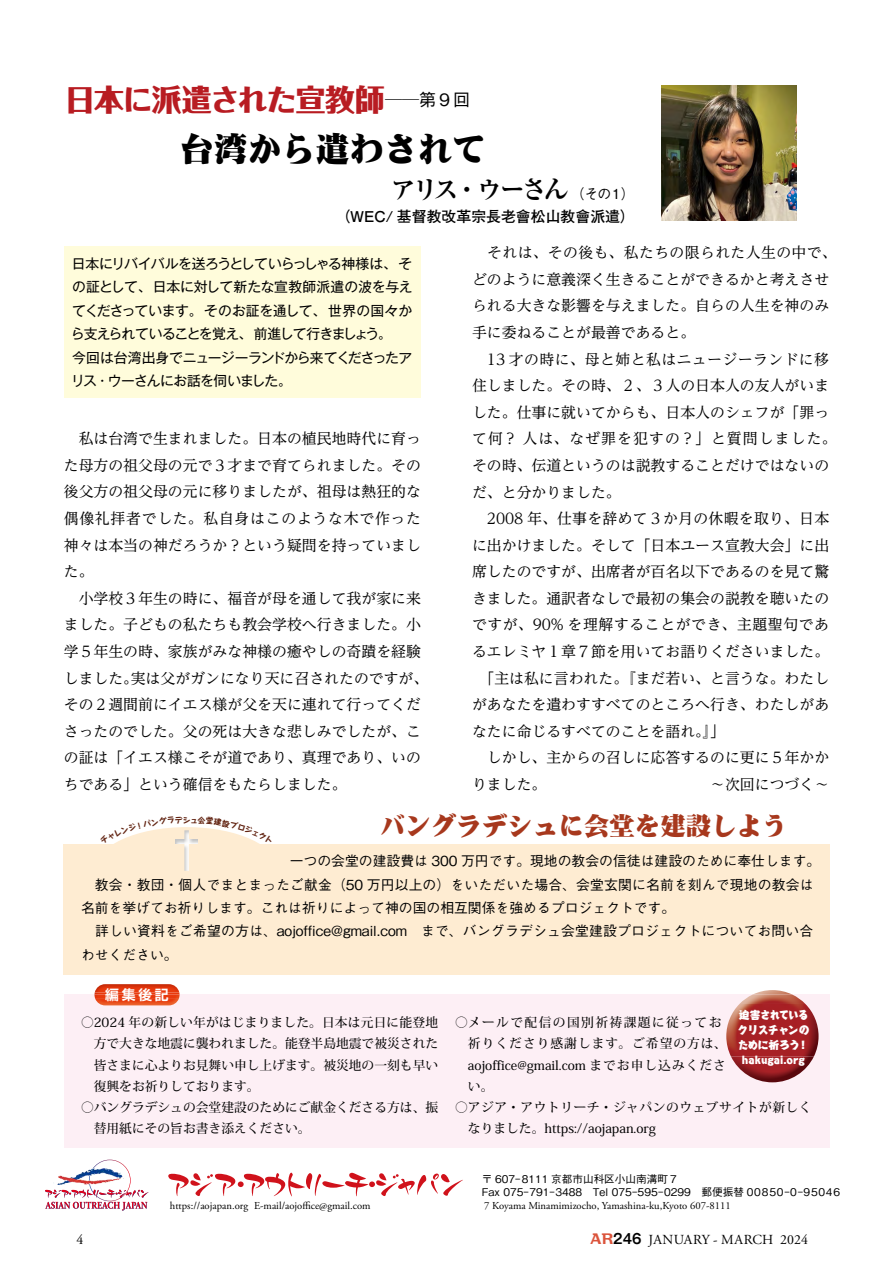
<style>
.page{position:relative;width:893px;height:1263px;background:#fff}
.page>*{position:absolute;margin:0;border:0;box-sizing:border-box;transform-origin:0 0}
.t1{font:34.05px "DF Mincho Std W14";color:#000}
.t2{font:800 29.7px "Folk Pro";letter-spacing:-.03em;color:#b81c22}
.t3{font:25.5px "DF Mincho Std W14";color:#a7381d}
.t4{font:700 expanded 25.5px "Ryumin Pro";letter-spacing:-.135em;color:#000}
.t5{font:14.85px/26.5px "UD Reimin Pro";color:#000}
.t6{font:500 14.85px "P Futo Go B101 Pr 6 N";color:#000}
.t7{font:500 13.8px/23.4px "Gothic BBB Pro";color:#000}
.t8{font:13.8px/23.4px "Gothic MB101 Pro";letter-spacing:-.04em;color:#000}
.t9{font:13.8px "Adobe Garamond Pro";letter-spacing:.01em;color:#000}
.t10{font:700 13.8px "Shin Go Pro De";color:#fff}
.t11{font:500 12.75px/21.3px "Koz Min Pro";color:#000;text-align:justify}
.t12{font:500 12.75px/21.3px "Koz Min Pro";letter-spacing:.08em;color:#000}
.t13{font:500 12.75px/21.3px "Koz Min Pro";letter-spacing:.04em;color:#000}
.t14{font:10.65px "Adobe Garamond Pro";color:#000}
.t15{font:500 10.65px/12.8px "Gothic BBB Pro";color:#000}
.t16{font:800 10.65px/14.9px "Harucraft Std";color:#fff;text-align:center}
.t17{font:800 7.8px "Taka Hand Std";color:#622412}
.s1{font-family:"Gothic BBB Pro";font-weight:500;font-stretch:normal;font-size:13.8px}
.s2{font-weight:400}
.s3{font-family:"Kakumin Pro";font-weight:800;color:#db543c}
.s4{font-family:"Gothic MB101 Pro De";font-weight:700}
</style>
<div class="page">
<hr style="left:892px;top:986px;width:1px;height:277px;background:#dd6b47">
<svg style="left:168px;top:1173px;width:295px;height:23px"></svg>
<img style="left:45px;top:1159px;width:104px;height:51px">
<div style="left:64px;top:994px;width:765px;height:154px;background:#fdeff5"></div>
<img style="left:94px;top:984px;width:86px;height:21px">
<img style="left:754px;top:990px;width:37px;height:4px">
<img style="left:739px;top:994px;width:66px;height:10px">
<img style="left:731px;top:1056px;width:83px;height:26px">
<img style="left:726px;top:1004px;width:92px;height:52px">
<div style="left:63px;top:844px;width:766px;height:131px;background:#feecd2"></div>
<img style="left:184px;top:844px;width:5px;height:27px">
<img style="left:661px;top:85px;width:136px;height:136px">
<div style="left:64px;top:246px;width:357px;height:152px;background:#fffcdb"></div>
<svg style="left:114px;top:827px;width:146px;height:17px"></svg>
<h2 class="t2" style="left:65px;top:75px;width:407px">日本に派遣された宣教師<sup>──第９回</sup></h2>
<h1 class="t1" style="left:180px;top:130px;width:308px">台湾から遣わされて</h1>
<h3 class="t4" style="left:390px;top:170px;width:246px">アリス・ウーさん <span class="s1">（その１）</span></h3>
<p class="t6" style="left:335px;top:204px;width:301px">（WEC/ 基督教改革宗長老會松山教會派遣）</p>
<p class="t8" style="left:71px;top:250px;width:343px">日本にリバイバルを送ろうとしていらっしゃる神様は、その証として、日本に対して新たな宣教師派遣の波を与えてくださっています。そのお証を通して、世界の国々から支えられていることを覚え、前進して行きましょう。<br>今回は台湾出身でニュージーランドから来てくださったアリス・ウーさんにお話を伺いました。</p>
<p class="t5" style="left:472px;top:239px;width:366px">　それは、その後も、私たちの限られた人生の中で、どのように意義深く生きることができるかと考えさせられる大きな影響を与えました。自らの人生を神のみ手に委ねることが最善であると。<br>　13 才の時に、母と姉と私はニュージーランドに移住しました。その時、２、３人の日本人の友人がいました。仕事に就いてからも、日本人のシェフが「罪って何？ 人は、なぜ罪を犯すの？」と質問しました。その時、伝道というのは説教することだけではないのだ、と分かりました。<br>　2008 年、仕事を辞めて３か月の休暇を取り、日本に出かけました。そして「日本ユース宣教大会」に出席したのですが、出席者が百名以下であるのを見て驚きました。通訳者なしで最初の集会の説教を聴いたのですが、90% を理解することができ、主題聖句であるエレミヤ１章７節を用いてお語りくださいました。　「主は私に言われた。『まだ若い、と言うな。わたしがあなたを遣わすすべてのところへ行き、わたしがあなたに命じるすべてのことを語れ。』」<br>　しかし、 主からの召しに応答するのに更に５年かかりました。</p>
<p class="t5" style="left:64px;top:425px;width:366px">　私は台湾で生まれました。日本の植民地時代に育った母方の祖父母の元で３才まで育てられました。その後父方の祖父母の元に移りましたが、祖母は熱狂的な偶像礼拝者でした。私自身はこのような木で作った神々は本当の神だろうか？という疑問を持っていました。<br>　小学校３年生の時に、福音が母を通して我が家に来ました。子どもの私たちも教会学校へ行きました。小学５年生の時、家族がみな神様の癒やしの奇蹟を経験しました。実は父がガンになり天に召されたのですが、その２週間前にイエス様が父を天に連れて行ってくださったのでした。父の死は大きな悲しみでしたが、この証は「イエス様こそが道であり、真理であり、いのちである」という確信をもたらしました。</p>
<p class="t5" style="left:710px;top:771px;width:121px">〜次回につづく〜</p>
<p class="t17" style="left:183px;top:814px;width:9px">シ</p>
<h3 class="t3" style="left:380px;top:812px;width:435px">バングラデシュに会堂を建設しよう　</h3>
<p class="t7" style="left:81px;top:848px;width:741px;text-indent:195px">　一つの会堂の建設費は 300 万円です。現地の教会の信徒は建設のために奉仕します。　教会・教団・個人でまとまったご献金（50 万円以上の）をいただいた場合、会堂玄関に名前を刻んで現地の教会は名前を挙げてお祈りします。これは祈りによって神の国の相互関係を強めるプロジェクトです。<br>　詳しい資料をご希望の方は、aojoffice@gmail.com　まで、バングラデシュ会堂建設プロジェクトについてお問い合わせください。</p>
<p class="t10" style="left:105px;top:983px;width:65px">編集後記</p>
<p class="t11" style="left:94px;top:1011px;width:346px;text-indent:-13px"><span class="s2">○</span>2024 年の新しい年がはじまりました。日本は元日に能登地方で大きな地震に襲われました。能登半島地震で被災された皆さまに心よりお見舞い申し上げます。被災地の一刻も早い復興をお祈りしております。</p>
<p class="t11" style="left:94px;top:1096px;width:346px;text-indent:-13px"><span class="s2">○</span>バングラデシュの会堂建設のためにご献金くださる方は、振替用紙にその旨お書き添えください。</p>
<p class="t14" style="left:170px;top:1199px;width:202px">https://aojapan.org E-mail/aojoffice@gmail.com</p>
<p class="t16" style="left:738px;top:1007px;width:73px">迫害されているクリスチャンのために祈ろう！hakugai.org</p>
<p class="t12" style="left:468px;top:1011px;width:260px;text-indent:-13px"><span class="s2">○</span>メールで配信の国別祈祷課題に従ってお祈りくださり感謝します。ご希望の方は、aojoffice@gmail.com までお申し込みください。</p>
<p class="t13" style="left:468px;top:1096px;width:345px;text-indent:-13px"><span class="s2">○</span>アジア・アウトリーチ・ジャパンのウェブサイトが新しくなりました。https://aojapan.org</p>
<p class="t15" style="left:482px;top:1171px;width:360px">〒 607-8111 京都市山科区小山南溝町７<br>Fax 075-791-3488　Tel 075-595-0299　郵便振替 00850-0-95046</p>
<p class="t14" style="left:484px;top:1199px;width:248px">7 Koyama Minamimizocho, Yamashina-ku,Kyoto 607-8111</p>
<p class="t9" style="left:77px;top:1231px;width:8px">4</p>
<p class="t9" style="left:590px;top:1231px;width:219px"><span class="s3">AR</span><span class="s4">246</span> JANUARY - MARCH 2024</p>
</div>
